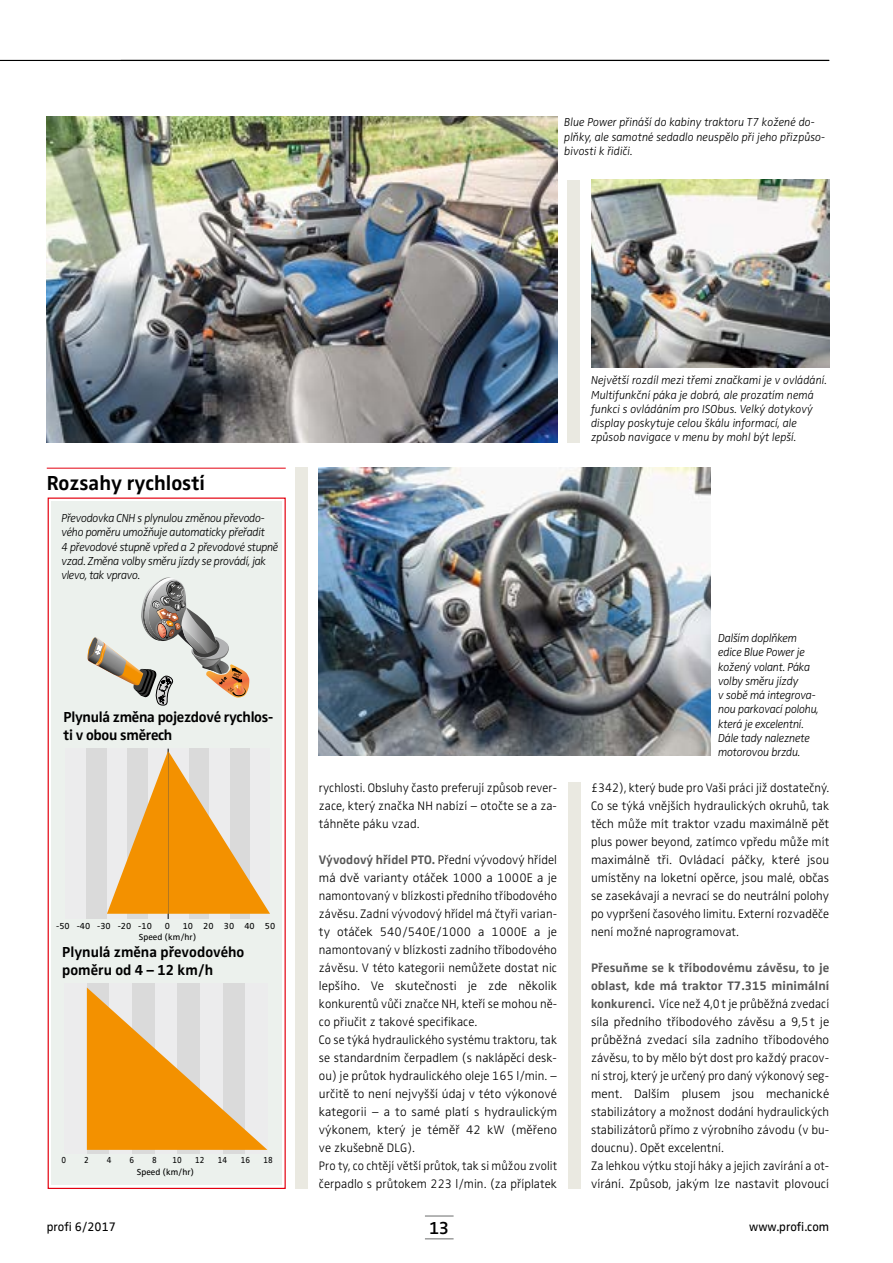
<style>
.page{position:relative;width:893px;height:1263px;background:#fff}
.page>*{position:absolute;margin:0;border:0;box-sizing:border-box;transform-origin:0 0}
.t1{font:700 21px "Zwo Pro";color:#000}
.t2{font:600 18px "Zwo Pro";color:#000}
.t3{font:700 15px/18px "Zwo Pro";letter-spacing:-.02em;color:#000}
.t4{font:700 15px/18px "Zwo Pro";color:#000}
.t5{font:300 12.75px/18px "Zwo Pro";letter-spacing:.005em;color:#000;text-align:justify;scale:.95 1}
.t6{font:300 12.75px/18px "Zwo Pro";letter-spacing:.005em;color:#000}
.t7{font:12.75px "Zwo Pro";color:#000}
.t8{font:italic 300 12px/14.2px "Zwo Pro";letter-spacing:-.02em;color:#000;scale:.95 1}
.t9{font:italic 300 12px/14.2px "Zwo Pro";color:#000;scale:.95 1}
.t10{font:9px/11.2px "Zwo Pro";color:#000}
.t11{font:9px "Zwo Pro";color:#000;scale:.9 1}
.s1{font-weight:700;color:#565656}
</style>
<div class="page">
<div style="left:568px;top:782px;width:12px;height:407px;background:#eae9e1"></div>
<div style="left:296px;top:468px;width:12px;height:721px;background:#eae9e1"></div>
<div style="left:567px;top:180px;width:13px;height:262px;background:#eae9e1"></div>
<img style="left:591px;top:180px;width:238px;height:188px">
<img style="left:47px;top:117px;width:510px;height:325px">
<img style="left:319px;top:468px;width:392px;height:288px">
<hr style="left:47px;top:468px;width:239px;height:1px;background:#e3000f">
<svg style="left:47px;top:497px;width:239px;height:692px;background:#eceae7"></svg>
<div style="left:250px;top:749px;width:20px;height:170px;background:#ececed"></div>
<div style="left:229px;top:749px;width:21px;height:170px;background:#dadada"></div>
<div style="left:209px;top:749px;width:20px;height:170px;background:#ececed"></div>
<div style="left:188px;top:749px;width:21px;height:170px;background:#dadada"></div>
<div style="left:168px;top:749px;width:20px;height:170px;background:#ececed"></div>
<div style="left:148px;top:749px;width:20px;height:170px;background:#ececed"></div>
<div style="left:127px;top:749px;width:20px;height:170px;background:#dadada"></div>
<div style="left:107px;top:749px;width:20px;height:170px;background:#ececed"></div>
<div style="left:86px;top:749px;width:21px;height:170px;background:#dadada"></div>
<div style="left:66px;top:749px;width:20px;height:170px;background:#ececed"></div>
<hr style="left:168px;top:749px;width:1px;height:170px;background:#000">
<svg style="left:107px;top:751px;width:163px;height:163px"></svg>
<div style="left:245px;top:983px;width:23px;height:171px;background:#ececed"></div>
<div style="left:223px;top:983px;width:22px;height:171px;background:#dadada"></div>
<div style="left:200px;top:983px;width:23px;height:171px;background:#ececed"></div>
<div style="left:177px;top:983px;width:23px;height:171px;background:#dadada"></div>
<div style="left:155px;top:983px;width:22px;height:171px;background:#ececed"></div>
<div style="left:132px;top:983px;width:22px;height:171px;background:#dadada"></div>
<div style="left:109px;top:983px;width:23px;height:171px;background:#ececed"></div>
<div style="left:86px;top:983px;width:23px;height:171px;background:#dadada"></div>
<div style="left:64px;top:983px;width:22px;height:171px;background:#ececed"></div>
<svg style="left:87px;top:987px;width:180px;height:163px"></svg>
<svg style="left:87px;top:577px;width:162px;height:128px;background:#cecbc2"></svg>
<hr style="left:425px;top:1215px;width:29px;height:2px;background:#9c9d9d">
<svg style="left:425px;top:1238px;width:29px;height:1px"></svg>
<hr style="left:0;top:60px;width:829px;height:1px;background:#000">
<p class="t9" style="left:564px;top:114px;width:276px">Blue Power přináší do kabiny traktoru T7 kožené do&shy;plňky, ale samotné sedadlo neuspělo při jeho přizpůso&shy;bivosti k řidiči.</p>
<h1 class="t1" style="left:47px;top:467px;width:160px">Rozsahy rychlostí</h1>
<p class="t8" style="left:61px;top:510px;width:230px">Převodovka CNH s plynulou změnou převodo&shy;vého poměru umožňuje automaticky přeřadit<br>4 převodové stupně vpřed a 2 převodové stupně vzad. Změna volby směru jízdy se provádí, jak vlevo, tak vpravo.</p>
<p class="t3" style="left:64px;top:707px;width:211px">Plynulá změna pojezdové rychlos&shy;ti v obou směrech</p>
<p class="t10" style="left:56px;top:919px;width:97px">-50 -40 -30 -20 -10</p>
<p class="t10" style="left:165px;top:919px;width:7px">0</p>
<p class="t10" style="left:139px;top:919px;width:76px;text-indent:44px">10 20<br>Speed (km/hr)</p>
<p class="t10" style="left:224px;top:919px;width:53px">30 40 50</p>
<p class="t4" style="left:62px;top:942px;width:184px">Plynulá změna převodového poměru od 4 – 12 km/h</p>
<p class="t11" style="left:61px;top:1153px;width:7px">0</p>
<p class="t11" style="left:84px;top:1153px;width:7px">2</p>
<p class="t11" style="left:107px;top:1153px;width:7px">4</p>
<p class="t11" style="left:130px;top:1153px;width:7px">6</p>
<p class="t11" style="left:152px;top:1153px;width:7px">8</p>
<p class="t11" style="left:173px;top:1153px;width:12px">10</p>
<p class="t11" style="left:195px;top:1153px;width:12px">12</p>
<p class="t11" style="left:218px;top:1153px;width:12px">14</p>
<p class="t11" style="left:241px;top:1153px;width:12px">16</p>
<p class="t11" style="left:263px;top:1153px;width:12px">18</p>
<p class="t10" style="left:137px;top:1165px;width:59px">Speed (km/hr)</p>
<p class="t9" style="left:591px;top:372px;width:250px">Největší rozdíl mezi třemi značkami je v ovládání.<br>Multifunkční páka je dobrá, ale prozatím nemá funkci s ovládáním pro ISObus. Velký dotykový display poskytuje celou škálu informací, ale způsob navigace v menu by mohl být lepší.</p>
<p class="t5" style="left:319px;top:778px;width:252px">rychlosti. Obsluhy často preferují způsob rever&shy;zace, který značka NH nabízí – otočte se a za&shy;táhněte páku vzad.</p>
<p class="t6" style="left:319px;top:850px;width:240px"><span class="s1">Vývodový hřídel PTO.</span> Přední vývodový hřídel má dvě varianty otáček 1000 a 1000E a je namontovaný v blízkosti předního tříbodového závěsu. Zadní vývodový hřídel má čtyři varian&shy;ty otáček 540/540E/1000 a 1000E a je namontovaný v blízkosti zadního tříbodového závěsu. V této kategorii nemůžete dostat nic lepšího. Ve skutečnosti je zde několik konkurentů vůči značce NH, kteří se mohou ně&shy;co přiučit z takové specifikace.<br>Co se týká hydraulického systému traktoru, tak se standardním čerpadlem (s naklápěcí desk&shy;ou) je průtok hydraulického oleje 165 l/min. – určitě to není nejvyšší údaj v této výkonové kategorii – a to samé platí s hydraulickým výkonem, který je téměř 42 kW (měřeno ve zkušebně DLG).<br>Pro ty, co chtějí větší průtok, tak si můžou zvolit čerpadlo s průtokem 223 l/min. (za příplatek</p>
<p class="t8" style="left:718px;top:630px;width:107px">Dalším doplňkem edice Blue Power je kožený volant. Páka volby směru jízdy<br>v sobě má integrova&shy;nou parkovací polohu, která je excelentní.<br>Dále tady naleznete motorovou brzdu.</p>
<p class="t5" style="left:591px;top:778px;width:252px">£342), který bude pro Vaši práci již dostatečný.<br>Co se týká vnějších hydraulických okruhů, tak těch může mít traktor vzadu maximálně pět plus power beyond, zatímco vpředu může mít maximálně tři. Ovládací páčky, které jsou umístěny na loketní opěrce, jsou malé, občas se zasekávají a nevrací se do neutrální polohy po vypršení časového limitu. Externí rozvaděče není možné naprogramovat.</p>
<p class="t5" style="left:591px;top:958px;width:252px;text-align:left"><span class="s1">Přesuňme se k tříbodovému závěsu, to je oblast, kde má traktor T7.315 minimální konkurenci.</span> Více než 4,0t je průběžná zvedací síla předního tříbodového závěsu a 9,5t je průběžná zvedací síla zadního tříbodového závěsu, to by mělo být dost pro každý pracov&shy;ní stroj, který je určený pro daný výkonový seg&shy;ment. Dalším plusem jsou mechanické stabilizátory a možnost dodání hydraulických stabilizátorů přímo z výrobního závodu (v bu&shy;doucnu). Opět excelentní.<br>Za lehkou výtku stojí háky a jejich zavírání a ot&shy;vírání. Způsob, jakým lze nastavit plovoucí</p>
<p class="t7" style="left:47px;top:1217px;width:71px">profi 6/2017</p>
<h2 class="t2" style="left:429px;top:1214px;width:22px">13</h2>
<p class="t7" style="left:749px;top:1217px;width:81px">www.profi.com</p>
</div>
